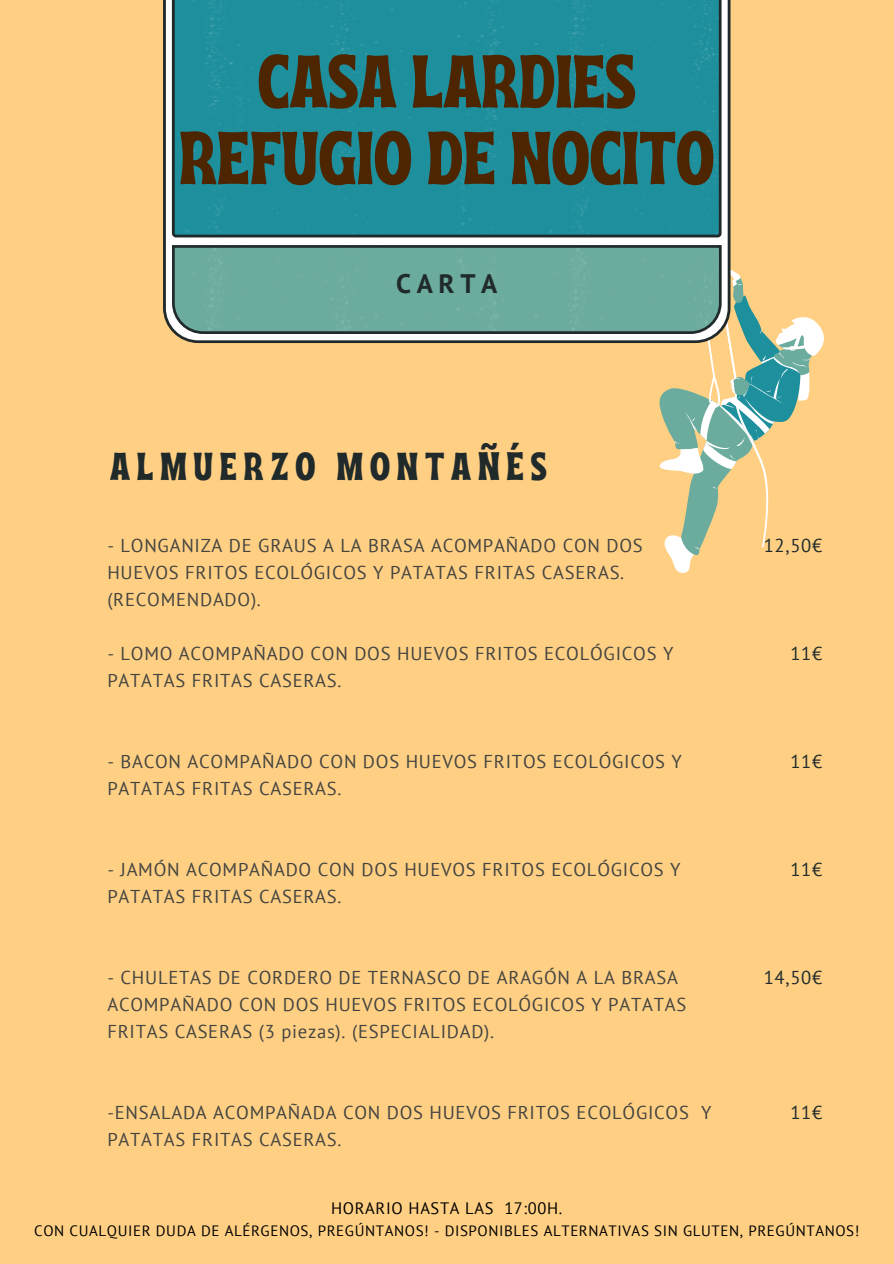
<style>
.page{position:relative;width:894px;height:1264px;background:#fff}
.page>*{position:absolute;margin:0;border:0;box-sizing:border-box;transform-origin:0 0}
.t1{font:74.55px/76.5px "Ayr Tropika Island Int";color:#4d2500;text-align:center}
.t2{font:39px "Ayr Tropika Island Int";letter-spacing:.175em;color:#202a2b}
.t3{font:700 26.7px "PT Sans";letter-spacing:.21em;color:#202a2b}
.t4{font:18.6px/27px "PT Sans";letter-spacing:.04em;color:#444440}
.t5{font:18.6px "PT Sans";letter-spacing:.04em;color:#202a2b}
.t6{font:16.5px "PT Sans";letter-spacing:.04em;color:#000}
.t7{font:15px "PT Sans";letter-spacing:.04em;color:#000}
</style>
<div class="page">
<div style="left:0;top:0;width:893px;height:1263px;background:#ffd084"></div>
<svg style="left:658px;top:268px;width:166px;height:305px"></svg>
<svg style="left:163px;top:0;width:567px;height:343px;background:#ccccca"></svg>
<div style="left:172px;top:0;width:549px;height:237px;background:#1d8f9d"></div>
<svg style="left:172px;top:245px;width:549px;height:89px;background:#67a497"></svg>
<h1 class="t1" style="left:179px;top:36px;width:536px">CASA LARDIES<br>REFUGIO DE NOCITO</h1>
<p class="t3" style="left:396px;top:265px;width:103px">CARTA</p>
<h2 class="t2" style="left:110px;top:429px;width:438px">ALMUERZO MONTAÑÉS</h2>
<h4 class="t4" style="left:107px;top:531px;width:536px">- LONGANIZA DE GRAUS A LA BRASA ACOMPAÑADO CON DOS<br>HUEVOS FRITOS ECOLÓGICOS Y PATATAS FRITAS CASERAS. (RECOMENDADO).</h4>
<h4 class="t4" style="left:107px;top:639px;width:567px">- LOMO ACOMPAÑADO CON DOS HUEVOS FRITOS ECOLÓGICOS Y<br>PATATAS FRITAS CASERAS.</h4>
<h4 class="t4" style="left:107px;top:747px;width:576px">- BACON ACOMPAÑADO CON DOS HUEVOS FRITOS ECOLÓGICOS Y<br>PATATAS FRITAS CASERAS.</h4>
<h4 class="t4" style="left:107px;top:855px;width:574px">- JAMÓN ACOMPAÑADO CON DOS HUEVOS FRITOS ECOLÓGICOS Y<br>PATATAS FRITAS CASERAS.</h4>
<h5 class="t4" style="left:107px;top:963px;width:580px">- CHULETAS DE CORDERO DE TERNASCO DE ARAGÓN A LA BRASA<br>ACOMPAÑADO CON DOS HUEVOS FRITOS ECOLÓGICOS Y PATATAS<br>FRITAS CASERAS (3 piezas). (ESPECIALIDAD).</h5>
<h4 class="t4" style="left:107px;top:1098px;width:605px">-ENSALADA ACOMPAÑADA CON DOS HUEVOS FRITOS ECOLÓGICOS Y<br>PATATAS FRITAS CASERAS.</h4>
<h4 class="t5" style="left:763px;top:532px;width:60px">12,50€</h4>
<h4 class="t5" style="left:790px;top:640px;width:33px">11€</h4>
<h4 class="t5" style="left:790px;top:748px;width:33px">11€</h4>
<h4 class="t5" style="left:790px;top:856px;width:33px">11€</h4>
<h4 class="t5" style="left:763px;top:964px;width:60px">14,50€</h4>
<h4 class="t5" style="left:790px;top:1099px;width:33px">11€</h4>
<h3 class="t6" style="left:331px;top:1196px;width:233px">HORARIO HASTA LAS 17:00H.</h3>
<p class="t7" style="left:34px;top:1220px;width:826px">CON CUALQUIER DUDA DE ALÉRGENOS, PREGÚNTANOS! - DISPONIBLES ALTERNATIVAS SIN GLUTEN, PREGÚNTANOS!</p>
</div>
